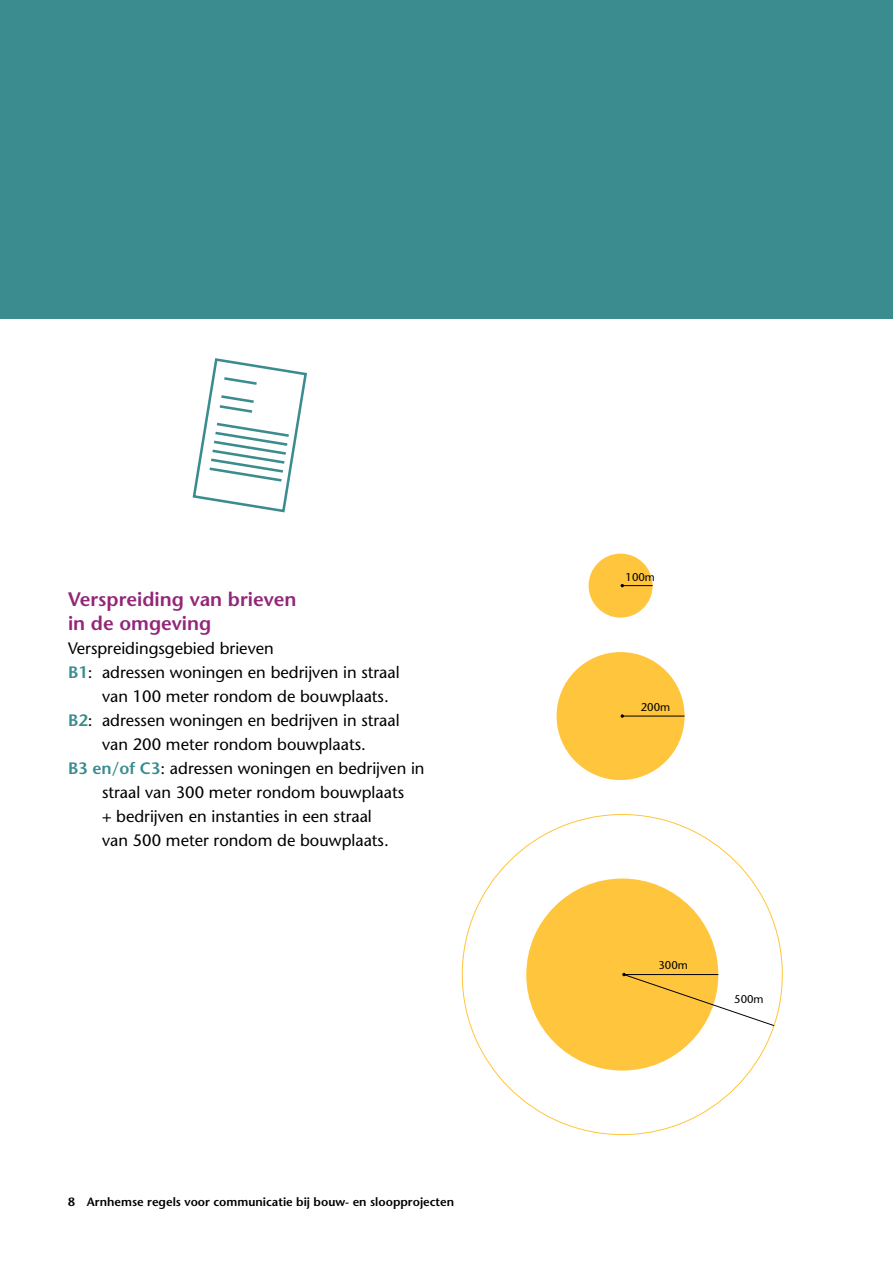
<style>
.page{position:relative;width:893px;height:1263px;background:#fff}
.page>*{position:absolute;margin:0;border:0;box-sizing:border-box;transform-origin:0 0}
.Alinea_Kop{font:600 19.5px/24px "Stone Sans";color:#922678}
.Platte_tekst{font:16.5px/24px "Stone Sans";color:#000}
.t1{font:600 12px "Stone Sans";color:#000}
.t2{font:11.25px "Stone Sans";color:#000}
.s1{font-weight:600;color:#3b8c8e}
</style>
<div class="page">
<svg style="left:192px;top:358px;width:115px;height:155px"></svg>
<div style="left:589px;top:554px;width:64px;height:64px;background:#ffc53c;border-radius:50%"></div>
<hr style="left:622px;top:585px;width:31px;height:1px;background:#000">
<div style="left:526px;top:878px;width:192px;height:192px;background:#ffc53c;border-radius:50%"></div>
<svg style="left:622px;top:973px;width:153px;height:54px"></svg>
<div style="left:557px;top:652px;width:128px;height:128px;background:#ffc53c;border-radius:50%"></div>
<hr style="left:622px;top:716px;width:63px;height:1px;background:#000">
<div style="left:0;top:0;width:893px;height:318px;background:#3b8c8e"></div>
<h2 class="Alinea_Kop" style="left:68px;top:587px;width:230px">Verspreiding van brieven in de omgeving</h2>
<p class="Platte_tekst" style="left:68px;top:636px;width:207px">Verspreidingsgebied brieven</p>
<p class="Platte_tekst" style="left:102px;top:660px;width:299px;text-indent:-34px"><span class="s1">B1</span>: adressen woningen en bedrijven in straal van 100 meter rondom de bouwplaats.</p>
<p class="Platte_tekst" style="left:68px;top:708px;width:333px;text-align:center"><span class="s1">B2</span>: adressen woningen en bedrijven in straal van 200 meter rondom bouwplaats.</p>
<p class="Platte_tekst" style="left:102px;top:756px;width:324px;text-indent:-34px"><span class="s1">B3 en/of C3</span>: adressen woningen en bedrijven in straal van 300 meter rondom bouwplaats<br>+ bedrijven en instanties in een straal<br>van 500 meter rondom de bouwplaats.</p>
<p class="t2" style="left:134px;top:730px;width:31px">200m</p>
<p class="t1" style="left:68px;top:1194px;width:388px">8 Arnhemse regels voor communicatie bij bouw- en sloopprojecten</p>
<p class="t2" style="left:626px;top:570px;width:31px">100m</p>
<p class="t2" style="left:641px;top:700px;width:31px">200m</p>
<p class="t2" style="left:658px;top:959px;width:31px">300m</p>
<p class="t2" style="left:734px;top:992px;width:31px">500m</p>
</div>
